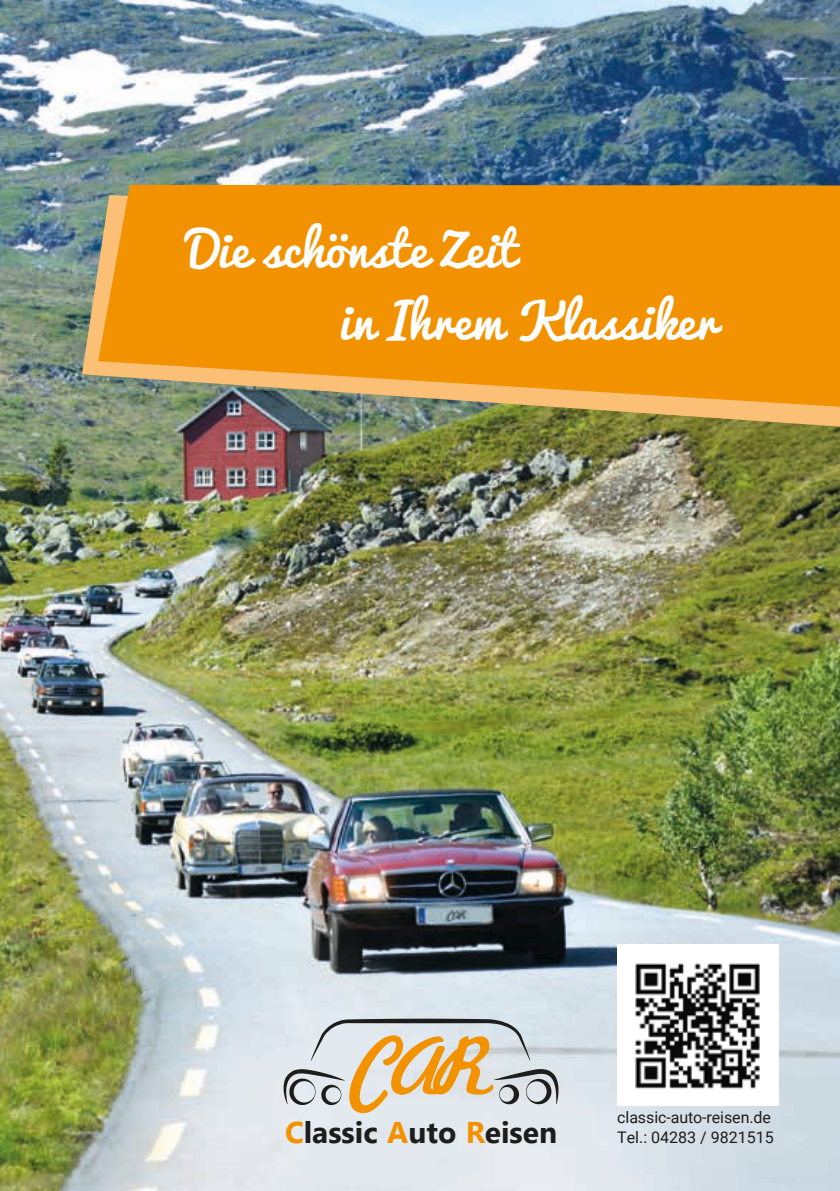
<style>
.page{position:relative;width:840px;height:1191px;background:#fff}
.page>*{position:absolute;margin:0;border:0;box-sizing:border-box;transform-origin:0 0}
.t1{font:87px "Marketing Script";color:#f39200}
.t2{font:48px/72px "Pacifico";letter-spacing:.01em;color:#fff}
.t3{font:700 30px "Gadugi";color:#1d1d1b}
.t4{font:16px "Roboto";letter-spacing:-.005em;color:#1d1d1b}
.s1{color:#f39200}
</style>
<div class="page">
<img style="left:0;top:0;width:839px;height:1191px">
<img style="left:82px;top:195px;width:757px;height:233px">
<svg style="left:98px;top:185px;width:741px;height:222px;background:#ec940d"></svg>
<div style="left:617px;top:944px;width:161px;height:161px;background:#fff"></div>
<img style="left:635px;top:963px;width:125px;height:126px">
<svg style="left:283px;top:1069px;width:61px;height:36px;background:#aeb2b6"></svg>
<svg style="left:310px;top:1018px;width:220px;height:42px;background:#cad1d6"></svg>
<svg style="left:494px;top:1069px;width:64px;height:35px;background:#a7acaf"></svg>
<h2 class="t2" style="left:339px;top:215px;width:378px;text-indent:-151px">Die schönste Zeit<br>in Ihrem Klassiker</h2>
<h1 class="t1" style="left:353px;top:1014px;width:140px">CAR</h1>
<p class="t4" style="left:617px;top:1106px;width:155px">classic-auto-reisen.de</p>
<h3 class="t3" style="left:285px;top:1114px;width:273px"><span class="s1">C</span>lassic <span class="s1">A</span>uto <span class="s1">R</span>eisen</h3>
<p class="t4" style="left:617px;top:1126px;width:158px">Tel.: 04283 / 9821515</p>
</div>
